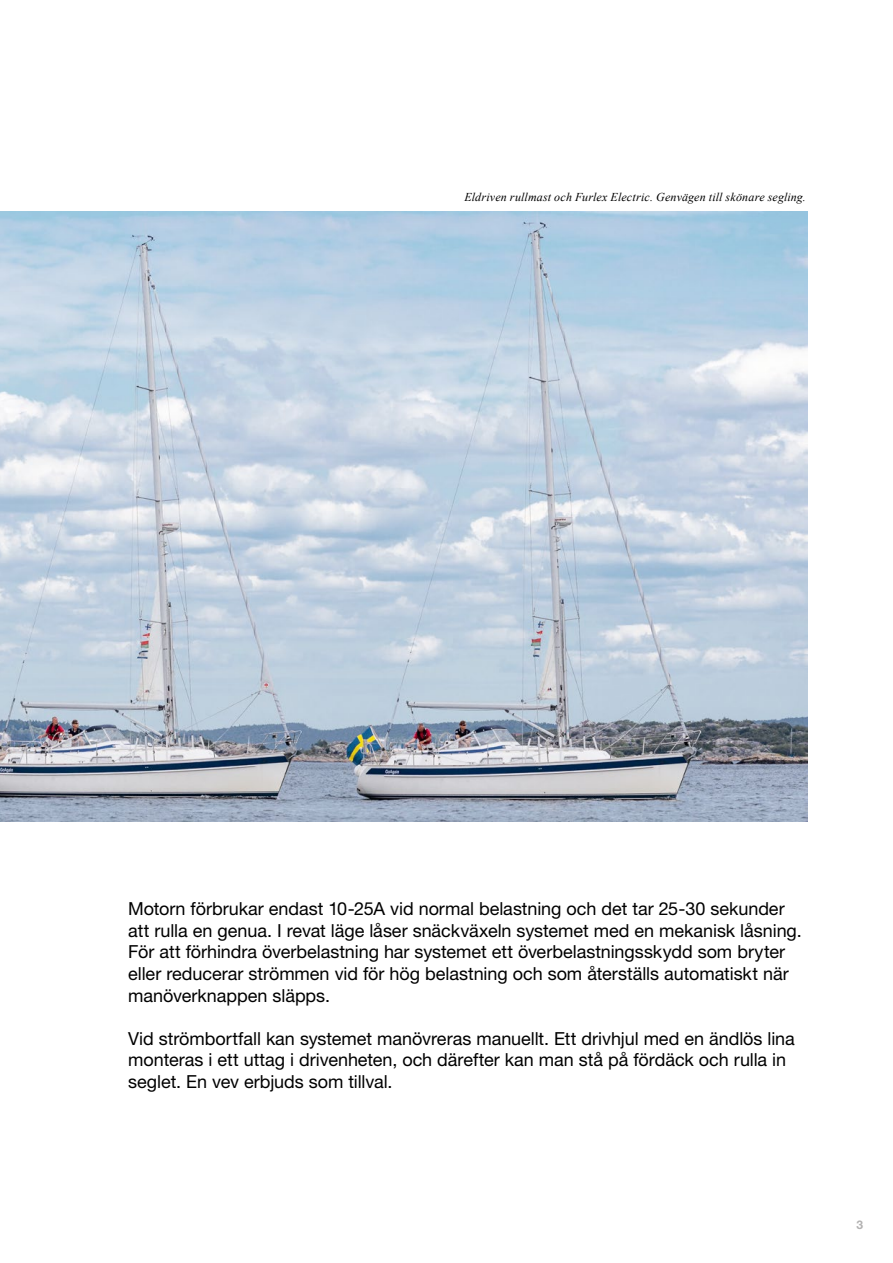
<style>
.page{position:relative;width:893px;height:1263px;background:#fff}
.page>*{position:absolute;margin:0;border:0;box-sizing:border-box;transform-origin:0 0}
.t1{font:18px/21.6px "Helvetica Neue LT Pro";letter-spacing:-.005em;color:#000}
.t2{font:italic 12px "Times New Roman";letter-spacing:.01em;color:#000}
.t3{font:700 12px "Helvetica Neue LT Pro";color:#b3b2b2}
</style>
<div class="page">
<img style="left:0;top:212px;width:808px;height:609px">
<p class="t2" style="left:464px;top:189px;width:343px">Eldriven rullmast och Furlex Electric. Genvägen till skönare segling.</p>
<p class="t1" style="left:128px;top:898px;width:675px">Motorn förbrukar endast 10-25A vid normal belastning och det tar 25-30 sekunder att rulla en genua. I revat läge låser snäckväxeln systemet med en mekanisk låsning.<br>För att förhindra överbelastning har systemet ett överbelastningsskydd som bryter eller reducerar strömmen vid för hög belastning och som återställs automatiskt när manöverknappen släpps.</p>
<p class="t1" style="left:128px;top:1027px;width:668px">Vid strömbortfall kan systemet manövreras manuellt. Ett drivhjul med en ändlös lina monteras i ett uttag i drivenheten, och därefter kan man stå på fördäck och rulla in seglet. En vev erbjuds som tillval.</p>
<p class="t3" style="left:856px;top:1217px;width:8px">3</p>
</div>
